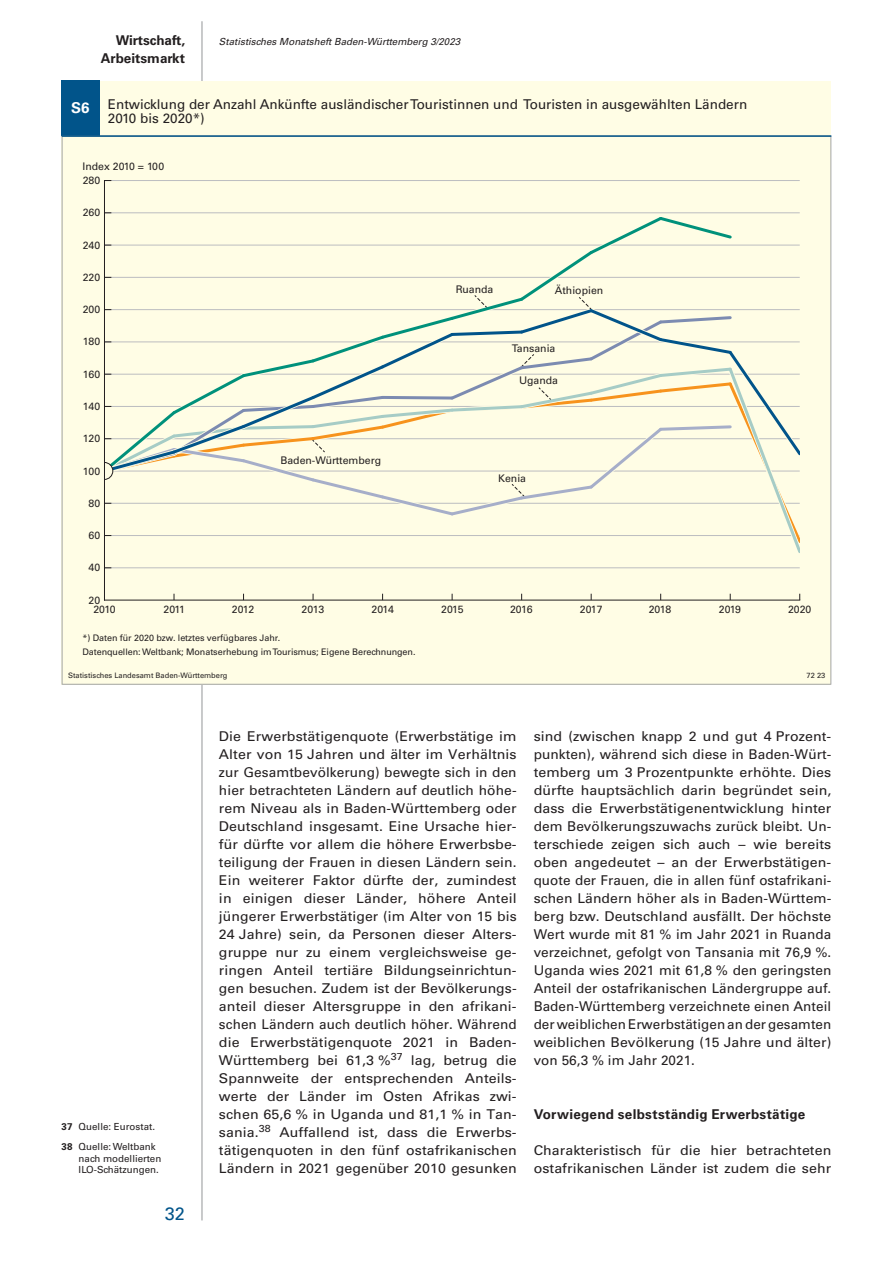
<style>
.page{position:relative;width:893px;height:1263px;background:#fff}
.page>*{position:absolute;margin:0;border:0;box-sizing:border-box;transform-origin:0 0}
.t1{font:18px "Univers";color:#01548a}
.t2{font:700 15px "Univers";color:#fff}
.Fließtext{font:13.5px/18px "Univers";letter-spacing:.005em;color:#231f20;text-align:justify;scale:1.05 1}
.Fließtext-2{font:13.5px/14.2px "Univers";letter-spacing:.005em;color:#231f20}
.Kapitelzwischenübers{font:700 13.5px "Univers";letter-spacing:.015em;color:#231f20}
.t3{font:10.5px "Univers";color:#231f20}
.t4{font:9.75px/20.2px "Univers";color:#231f20}
.t5{font:italic 9.75px "Univers";color:#231f20}
.t6{font:9px/13.5px "Univers";letter-spacing:-.005em;color:#231f20}
.t7{font:7.5px "Univers";color:#231f20}
.s1{font-weight:700}
</style>
<div class="page">
<hr style="left:202px;top:21px;width:1px;height:1199px;background:#939598">
<div style="left:62px;top:81px;width:769px;height:604px;background:#fffde5"></div>
<div style="left:62px;top:81px;width:38px;height:55px;background:#01548a"></div>
<svg style="left:62px;top:137px;width:769px;height:548px"></svg>
<hr style="left:105px;top:567px;width:695px;height:1px;background:#bcbdc0">
<hr style="left:105px;top:535px;width:695px;height:1px;background:#bcbdc0">
<hr style="left:105px;top:503px;width:695px;height:1px;background:#bcbdc0">
<hr style="left:105px;top:471px;width:695px;height:1px;background:#bcbdc0">
<hr style="left:105px;top:438px;width:695px;height:1px;background:#bcbdc0">
<hr style="left:105px;top:406px;width:695px;height:1px;background:#bcbdc0">
<hr style="left:105px;top:374px;width:695px;height:1px;background:#bcbdc0">
<hr style="left:105px;top:342px;width:695px;height:1px;background:#bcbdc0">
<hr style="left:105px;top:309px;width:695px;height:1px;background:#bcbdc0">
<hr style="left:105px;top:277px;width:695px;height:1px;background:#bcbdc0">
<hr style="left:105px;top:245px;width:695px;height:1px;background:#bcbdc0">
<hr style="left:105px;top:213px;width:695px;height:1px;background:#bcbdc0">
<hr style="left:105px;top:180px;width:695px;height:1px;background:#bcbdc0">
<hr style="left:104px;top:181px;width:1px;height:419px;background:#231f20">
<svg style="left:105px;top:212px;width:694px;height:346px"></svg>
<hr style="left:104px;top:600px;width:696px;height:1px;background:#231f20">
<hr style="left:62px;top:135px;width:769px;height:2px;background:#01548a">
<p class="Kapitelzwischenübers" style="left:116px;top:32px;width:71px">Wirtschaft,</p>
<p class="t5" style="left:219px;top:35px;width:243px">Statistisches Monatsheft Baden-Württemberg 3/2023</p>
<p class="Kapitelzwischenübers" style="left:101px;top:50px;width:86px">Arbeitsmarkt</p>
<p class="t2" style="left:71px;top:99px;width:20px">S6</p>
<p class="Fließtext-2" style="left:108px;top:97px;width:641px">Entwicklung der Anzahl Ankünfte ausländischer Touristinnen und Touristen in ausgewählten Ländern<br>2010 bis 2020*)</p>
<p class="t3" style="left:82px;top:160px;width:83px">Index 2010 = 100</p>
<p class="t3" style="left:83px;top:174px;width:19px">280</p>
<p class="t3" style="left:83px;top:206px;width:19px">260</p>
<p class="t3" style="left:83px;top:239px;width:19px">240</p>
<p class="t3" style="left:83px;top:271px;width:19px">220</p>
<p class="t3" style="left:83px;top:303px;width:19px">200</p>
<p class="t3" style="left:83px;top:335px;width:19px">180</p>
<p class="t3" style="left:83px;top:368px;width:19px">160</p>
<p class="t3" style="left:83px;top:400px;width:19px">140</p>
<p class="t3" style="left:83px;top:432px;width:19px">120</p>
<p class="t3" style="left:83px;top:465px;width:19px">100</p>
<p class="t3" style="left:89px;top:497px;width:13px">80</p>
<p class="t3" style="left:89px;top:529px;width:13px">60</p>
<p class="t3" style="left:89px;top:561px;width:13px">40</p>
<p class="t3" style="left:89px;top:594px;width:13px">20</p>
<p class="t3" style="left:280px;top:454px;width:102px">Baden-Württemberg</p>
<p class="t3" style="left:456px;top:283px;width:39px">Ruanda</p>
<p class="t3" style="left:555px;top:284px;width:50px">Äthiopien</p>
<p class="t3" style="left:512px;top:342px;width:45px">Tansania</p>
<p class="t3" style="left:519px;top:374px;width:40px">Uganda</p>
<p class="t3" style="left:498px;top:472px;width:29px">Kenia</p>
<p class="t3" style="left:93px;top:603px;width:24px">2010</p>
<p class="t3" style="left:164px;top:603px;width:23px">2011</p>
<p class="t3" style="left:232px;top:603px;width:24px">2012</p>
<p class="t3" style="left:302px;top:603px;width:24px">2013</p>
<p class="t3" style="left:371px;top:603px;width:24px">2014</p>
<p class="t3" style="left:441px;top:603px;width:24px">2015</p>
<p class="t3" style="left:510px;top:603px;width:24px">2016</p>
<p class="t3" style="left:580px;top:603px;width:24px">2017</p>
<p class="t3" style="left:649px;top:603px;width:24px">2018</p>
<p class="t3" style="left:719px;top:603px;width:24px">2019</p>
<p class="t3" style="left:788px;top:603px;width:25px">2020</p>
<p class="t6" style="left:82px;top:631px;width:335px">*) Daten für 2020 bzw. letztes verfügbares Jahr.<br>Datenquellen: Weltbank; Monatserhebung im Tourismus; Eigene Berechnungen.</p>
<p class="t7" style="left:68px;top:671px;width:161px">Statistisches Landesamt Baden-Württemberg</p>
<p class="t7" style="left:807px;top:671px;width:20px">72 23</p>
<p class="t4" style="left:62px;top:1116px;width:96px"><span class="s1">37</span> Quelle: Eurostat.<br><span class="s1">38</span> Quelle: Weltbank</p>
<p class="t4" style="left:79px;top:1152px;width:84px;line-height:11.7px">nach modellierten<br>ILO-Schätzungen.</p>
<h1 class="t1" style="left:165px;top:1203px;width:22px">32</h1>
<p class="Fließtext" style="left:219px;top:727px;width:285px">Die Erwerbstätigenquote (Erwerbstätige im Alter von 15 Jahren und älter im Verhältnis zur Gesamtbevölkerung) bewegte sich in den hier betrachteten Ländern auf deutlich höhe&shy;rem Niveau als in Baden-Württemberg oder Deutschland insgesamt. Eine Ursache hier&shy;für dürfte vor allem die höhere Erwerbsbe&shy;teiligung der Frauen in diesen Ländern sein.<br>Ein weiterer Faktor dürfte der, zumindest in einigen dieser Länder, höhere Anteil jüngerer Erwerbstätiger (im Alter von 15 bis 24 Jahre) sein, da Personen dieser Alters&shy;gruppe nur zu einem vergleichsweise ge&shy;ringen Anteil tertiäre Bildungseinrichtun&shy;gen besuchen. Zudem ist der Bevölkerungs&shy;anteil dieser Altersgruppe in den afrikani&shy;schen Ländern auch deutlich höher. Während die Erwerbstätigenquote 2021 in Baden-Württemberg bei 61,3 %<sup>37</sup> lag, betrug die Spannweite der entsprechenden Anteils&shy;werte der Länder im Osten Afrikas zwi&shy;schen 65,6 % in Uganda und 81,1 % in Tan&shy;sania.<sup>38</sup> Auffallend ist, dass die Erwerbs&shy;tätigenquoten in den fünf ostafrikanischen Ländern in 2021 gegenüber 2010 gesunken</p>
<p class="Fließtext" style="left:534px;top:727px;width:285px">sind (zwischen knapp 2 und gut 4 Prozent&shy;punkten), während sich diese in Baden-Würt&shy;temberg um 3 Prozentpunkte erhöhte. Dies dürfte hauptsächlich darin begründet sein, dass die Erwerbstätigenentwicklung hinter dem Bevölkerungszuwachs zurück bleibt. Un&shy;terschiede zeigen sich auch – wie bereits oben angedeutet – an der Erwerbstätigen&shy;quote der Frauen, die in allen fünf ostafrikani&shy;schen Ländern höher als in Baden-Württem&shy;berg bzw. Deutschland ausfällt. Der höchste Wert wurde mit 81 % im Jahr 2021 in Ruanda verzeichnet, gefolgt von Tansania mit 76,9 %.<br>Uganda wies 2021 mit 61,8 % den geringsten Anteil der ostafrikanischen Ländergruppe auf.<br>Baden-Württemberg verzeichnete einen Anteil der weiblichen Erwerbstätigen an der gesamten weiblichen Bevölkerung (15 Jahre und älter) von 56,3 % im Jahr 2021.</p>
<p class="Kapitelzwischenübers" style="left:534px;top:1106px;width:273px">Vorwiegend selbstständig Erwerbstätige</p>
<p class="Fließtext" style="left:534px;top:1141px;width:285px">Charakteristisch für die hier betrachteten ostafrikanischen Länder ist zudem die sehr</p>
</div>
